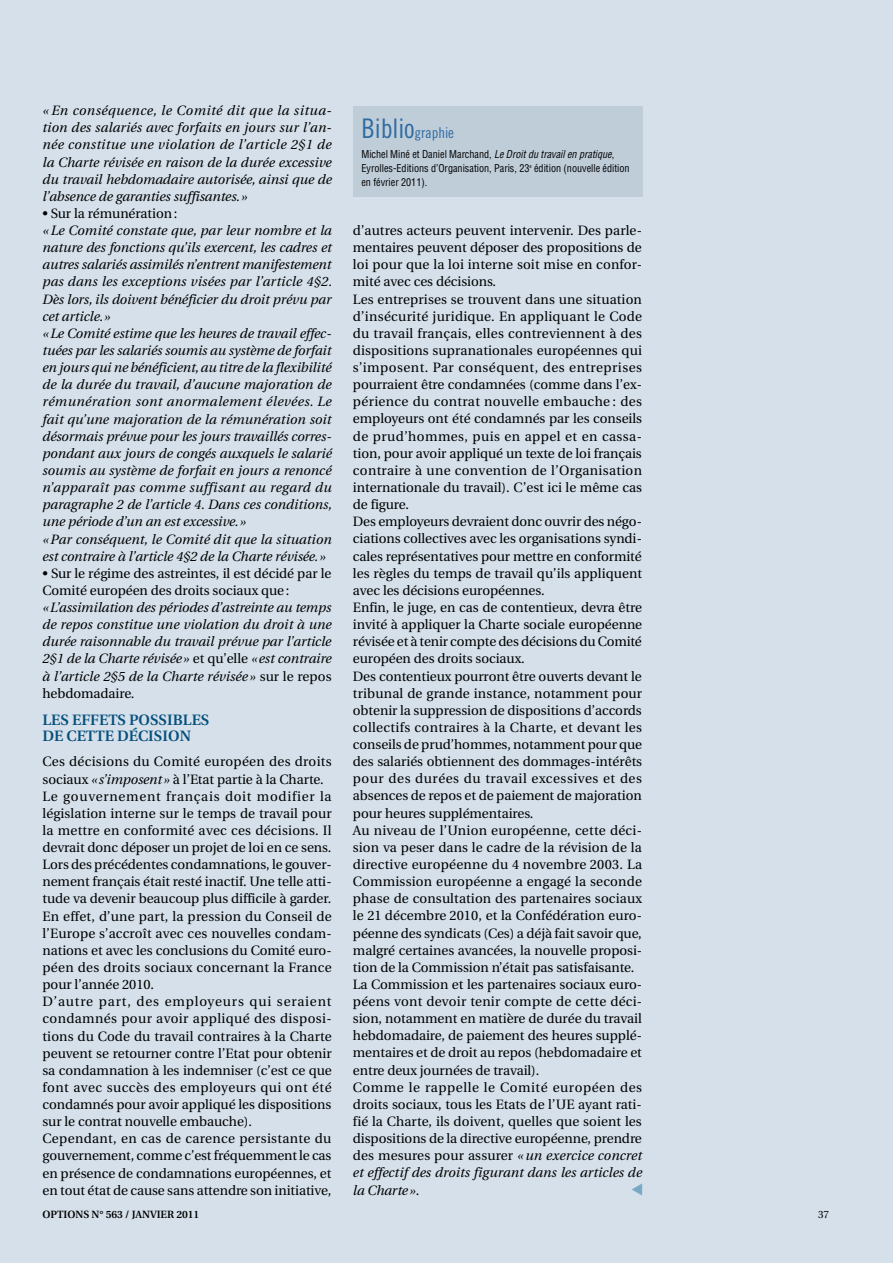
<style>
.page{position:relative;width:893px;height:1263px;background:#d5e0ea}
.page>*{position:absolute;margin:0;border:0;box-sizing:border-box;transform-origin:0 0}
.t1{font:600 15px "Utopia";color:#06507c}
.t2{font:15px "Trade Gothic Cond Eighteen";letter-spacing:-.005em;color:#2f6ba1}
.t3{font:13.5px/17.1px "Utopia";letter-spacing:-.005em;color:#000}
.t4{font:italic 13.5px/17.1px "Utopia";color:#000;text-align:justify}
.t5{font:condensed 10.5px/14.2px "Helvetica";color:#000}
.t6{font:600 10.5px "Utopia";letter-spacing:-.005em;color:#000}
.t7{font:10.5px "Utopia";color:#000}
.s1{font-style:normal}
.s2{font-style:italic}
.s3{font-size:27px}
</style>
<div class="page">
<div style="left:353px;top:106px;width:289px;height:91px;background:#bfcdd9"></div>
<p class="t4" style="left:43px;top:102px;width:291px">« En conséquence, le Comité dit que la situa&shy;tion des salariés avec forfaits en jours sur l’an&shy;née constitue une violation de l’article 2§1 de la Charte révisée en raison de la durée excessive du travail hebdomadaire autorisée, ainsi que de l’absence de garanties suffisantes.»</p>
<p class="t3" style="left:43px;top:205px;width:136px">• Sur la rémunération:</p>
<p class="t4" style="left:43px;top:222px;width:291px;text-align:left">« Le Comité constate que, par leur nombre et la nature des fonctions qu’ils exercent, les cadres et autres salariés assimilés n’entrent manifestement pas dans les exceptions visées par l’article 4§2.<br>Dès lors, ils doivent bénéficier du droit prévu par cet article.»<br>«Le Comité estime que les heures de travail effec&shy;tuées par les salariés soumis au système de forfait en jours qui ne bénéficient, au titre de la flexibilité de la durée du travail, d’aucune majoration de rémunération sont anormalement élevées. Le fait qu’une majoration de la rémunération soit désormais prévue pour les jours travaillés corres&shy;pondant aux jours de congés auxquels le salarié soumis au système de forfait en jours a renoncé n’apparaît pas comme suffisant au regard du paragraphe 2 de l’article 4. Dans ces conditions, une période d’un an est excessive.»<br>«Par conséquent, le Comité dit que la situation est contraire à l’article 4§2 de la Charte révisée.»</p>
<p class="t3" style="left:43px;top:565px;width:290px">• Sur le régime des astreintes, il est décidé par le<br>Comité européen des droits sociaux que:</p>
<p class="t4" style="left:42px;top:599px;width:291px">«L’assimilation des périodes d’astreinte au temps de repos constitue une violation du droit à une durée raisonnable du travail prévue par l’article 2§1 de la Charte révisée» <span class="s1">et qu’elle</span> «est contraire à l’article 2§5 de la Charte révisée» <span class="s1">sur le repos hebdomadaire.</span></p>
<p class="t1" style="left:43px;top:711px;width:10px">LES</p>
<p class="t1" style="left:72px;top:711px;width:37px">EFFETS</p>
<p class="t1" style="left:129px;top:711px;width:10px">POSSI</p>
<p class="t1" style="left:173px;top:711px;width:29px">BLES</p>
<p class="t1" style="left:43px;top:728px;width:45px">DE CETTE</p>
<p class="t1" style="left:117px;top:728px;width:41px">DÉCISION</p>
<p class="t3" style="left:42px;top:753px;width:291px">Ces décisions du Comité européen des droits sociaux <span class="s2">«s’imposent»</span> à l’Etat partie à la Charte.<br>Le gouvernement français doit modifier la législation interne sur le temps de travail pour la mettre en conformité avec ces décisions. Il devrait donc déposer un projet de loi en ce sens.<br>Lors des précédentes condamnations, le gouver&shy;nement français était resté inactif. Une telle atti&shy;tude va devenir beaucoup plus difficile à garder.<br>En effet, d’une part, la pression du Conseil de l’Europe s’accroît avec ces nouvelles condam&shy;nations et avec les conclusions du Comité euro&shy;péen des droits sociaux concernant la France pour l’année 2010.<br>D’autre part, des employeurs qui seraient condamnés pour avoir appliqué des disposi&shy;tions du Code du travail contraires à la Charte peuvent se retourner contre l’Etat pour obtenir sa condamnation à les indemniser (c’est ce que font avec succès des employeurs qui ont été condamnés pour avoir appliqué les dispositions sur le contrat nouvelle embauche).<br>Cependant, en cas de carence persistante du gouvernement, comme c’est fréquemment le cas en présence de condamnations européennes, et en tout état de cause sans attendre son initiative,</p>
<p class="t2" style="left:361px;top:123px;width:94px"><span class="s3">Biblio</span>graphie</p>
<p class="t5" style="left:361px;top:147px;width:270px">Michel Miné et Daniel Marchand, <span class="s2">Le Droit du travail en pratique</span>,<br>Eyrolles-Editions d’Organisation, Paris, 23<sup>e</sup> édition (nouvelle édition en février 2011).</p>
<p class="t3" style="left:353px;top:222px;width:291px">d’autres acteurs peuvent intervenir. Des parle&shy;mentaires peuvent déposer des propositions de loi pour que la loi interne soit mise en confor&shy;mité avec ces décisions.<br>Les entreprises se trouvent dans une situation d’insécurité juridique. En appliquant le Code du travail français, elles contreviennent à des dispositions supranationales européennes qui s’imposent. Par conséquent, des entreprises pourraient être condamnées (comme dans l’ex&shy;périence du contrat nouvelle embauche : des employeurs ont été condamnés par les conseils de prud’hommes, puis en appel et en cassa&shy;tion, pour avoir appliqué un texte de loi français contraire à une convention de l’Organisation internationale du travail). C’est ici le même cas de figure.<br>Des employeurs devraient donc ouvrir des négo&shy;ciations collectives avec les organisations syndi&shy;cales représentatives pour mettre en conformité les règles du temps de travail qu’ils appliquent avec les décisions européennes.<br>Enfin, le juge, en cas de contentieux, devra être invité à appliquer la Charte sociale européenne révisée et à tenir compte des décisions du Comité européen des droits sociaux.<br>Des contentieux pourront être ouverts devant le tribunal de grande instance, notamment pour obtenir la suppression de dispositions d’accords collectifs contraires à la Charte, et devant les conseils de prud’hommes, notamment pour que des salariés obtiennent des dommages-intérêts pour des durées du travail excessives et des absences de repos et de paiement de majoration pour heures supplémentaires.<br>Au niveau de l’Union européenne, cette déci&shy;sion va peser dans le cadre de la révision de la directive européenne du 4 novembre 2003. La Commission européenne a engagé la seconde phase de consultation des partenaires sociaux le 21 décembre 2010, et la Confédération euro&shy;péenne des syndicats (Ces) a déjà fait savoir que, malgré certaines avancées, la nouvelle proposi&shy;tion de la Commission n’était pas satisfaisante.<br>La Commission et les partenaires sociaux euro&shy;péens vont devoir tenir compte de cette déci&shy;sion, notamment en matière de durée du travail hebdomadaire, de paiement des heures supplé&shy;mentaires et de droit au repos (hebdomadaire et entre deux journées de travail).<br>Comme le rappelle le Comité européen des droits sociaux, tous les Etats de l’UE ayant rati&shy;fié la Charte, ils doivent, quelles que soient les dispositions de la directive européenne, prendre des mesures pour assurer <span class="s2">«un exercice concret et effectif des droits figurant dans les articles de la Charte»</span>.</p>
<p class="t6" style="left:43px;top:1208px;width:158px">OPTIONS N° 563 / JANVIER 2011</p>
<p class="t7" style="left:818px;top:1208px;width:13px">37</p>
</div>
